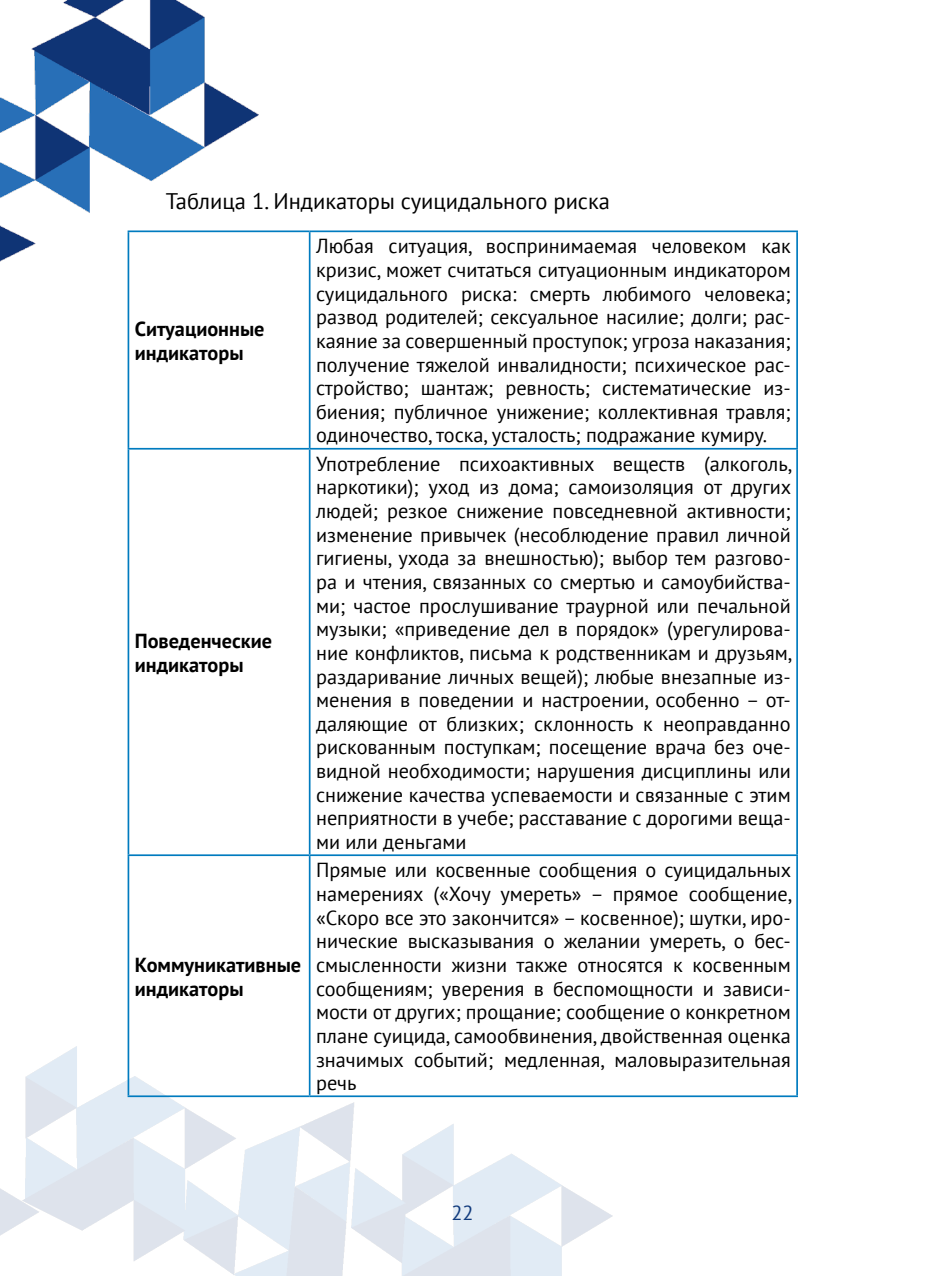
<style>
.page{position:relative;width:925px;height:1276px;background:#fff}
.page>*{position:absolute;margin:0;border:0;box-sizing:border-box;transform-origin:0 0}
.t1{font:22.5px "PT Sans";color:#000}
.t2{font:20.25px/23.6px "PT Sans";color:#000;text-align:justify}
.t3{font:700 20.25px/23.6px "PT Sans";color:#000}
.t4{font:20.25px "PT Sans";color:#0f3475}
</style>
<div class="page">
<img style="left:0;top:1046px;width:612px;height:230px">
<img style="left:0;top:0;width:259px;height:261px">
<hr style="left:128px;top:230px;width:182px;height:2px;background:#007bbf">
<hr style="left:128px;top:232px;width:1px;height:216px;background:#007bbf">
<hr style="left:310px;top:230px;width:488px;height:2px;background:#007bbf">
<hr style="left:309px;top:232px;width:1px;height:216px;background:#007bbf">
<hr style="left:796px;top:232px;width:2px;height:216px;background:#007bbf">
<hr style="left:128px;top:448px;width:182px;height:1px;background:#007bbf">
<hr style="left:128px;top:449px;width:1px;height:405px;background:#007bbf">
<hr style="left:310px;top:448px;width:488px;height:1px;background:#007bbf">
<hr style="left:309px;top:449px;width:1px;height:405px;background:#007bbf">
<hr style="left:796px;top:449px;width:2px;height:405px;background:#007bbf">
<hr style="left:128px;top:854px;width:182px;height:2px;background:#007bbf">
<hr style="left:128px;top:856px;width:1px;height:239px;background:#007bbf">
<hr style="left:310px;top:854px;width:488px;height:2px;background:#007bbf">
<hr style="left:309px;top:856px;width:1px;height:239px;background:#007bbf">
<hr style="left:796px;top:856px;width:2px;height:239px;background:#007bbf">
<hr style="left:128px;top:1095px;width:182px;height:2px;background:#007bbf">
<hr style="left:310px;top:1095px;width:488px;height:2px;background:#007bbf">
<p class="t1" style="left:166px;top:186px;width:446px">Таблица 1. Индикаторы суицидального риска</p>
<p class="t3" style="left:135px;top:317px;width:131px">Ситуационные индикаторы</p>
<p class="t3" style="left:135px;top:629px;width:139px">Поведенческие индикаторы</p>
<p class="t3" style="left:135px;top:952px;width:168px">Коммуникативные индикаторы</p>
<p class="t2" style="left:316px;top:234px;width:476px">Любая ситуация, воспринимаемая человеком как кризис, может считаться ситуационным индикатором суицидального риска: смерть любимого человека; развод родителей; сексуальное насилие; долги; рас&shy;каяние за совершенный проступок; угроза наказания; получение тяжелой инвалидности; психическое рас&shy;стройство; шантаж; ревность; систематические из&shy;биения; публичное унижение; коллективная травля; одиночество, тоска, усталость; подражание кумиру.</p>
<p class="t2" style="left:316px;top:451px;width:478px">Употребление психоактивных веществ (алкоголь, наркотики); уход из дома; самоизоляция от других людей; резкое снижение повседневной активности; изменение привычек (несоблюдение правил личной гигиены, ухода за внешностью); выбор тем разгово&shy;ра и чтения, связанных со смертью и самоубийства&shy;ми; частое прослушивание траурной или печальной музыки; «приведение дел в порядок» (урегулирова&shy;ние конфликтов, письма к родственникам и друзьям, раздаривание личных вещей); любые внезапные из&shy;менения в поведении и настроении, особенно – от&shy;даляющие от близких; склонность к неоправданно рискованным поступкам; посещение врача без оче&shy;видной необходимости; нарушения дисциплины или снижение качества успеваемости и связанные с этим неприятности в учебе; расставание с дорогими веща&shy;ми или деньгами</p>
<p class="t2" style="left:316px;top:858px;width:478px">Прямые или косвенные сообщения о суицидальных намерениях («Хочу умереть» – прямое сообщение, «Скоро все это закончится» – косвенное); шутки, иро&shy;нические высказывания о желании умереть, о бес&shy;смысленности жизни также относятся к косвенным сообщениям; уверения в беспомощности и зависи&shy;мости от других; прощание; сообщение о конкретном плане суицида, самообвинения, двойственная оценка значимых событий; медленная, маловыразительная речь</p>
<p class="t4" style="left:451px;top:1199px;width:24px">22</p>
</div>
